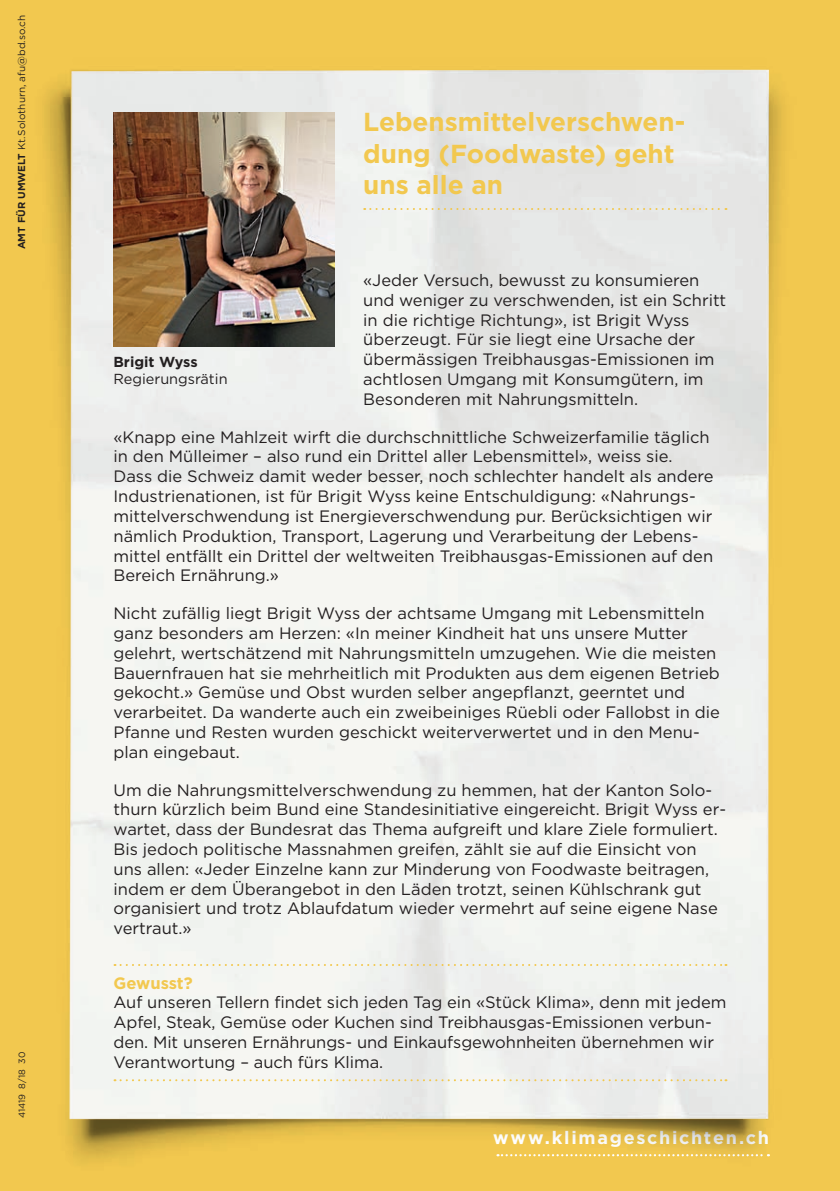
<style>
.page{position:relative;width:840px;height:1191px;background:#fff}
.page>*{position:absolute;margin:0;border:0;box-sizing:border-box;transform-origin:0 0}
.t1{font:700 26px/31.2px "Gotham";color:#f2c84f}
.t2{font:700 18px "Gotham";letter-spacing:.095em;color:#fff}
.t3{font:16.4px/19.8px "Gotham";color:#231f20}
.t4{font:700 16.4px "Gotham";letter-spacing:-.005em;color:#f2c84f}
.t5{font:14.4px "Gotham";color:#231f20}
.t6{font:700 14.4px "Gotham";color:#231f20}
.t7{font:10px "Gotham";color:#231f20}
.t8{font:9.2px "Gotham";color:#231f20}
.s1{font-weight:700}
</style>
<div class="page">
<img style="left:0;top:0;width:839px;height:1191px">
<svg style="left:364px;top:208px;width:362px;height:2px"></svg>
<img style="left:113px;top:113px;width:221px;height:234px">
<svg style="left:114px;top:964px;width:612px;height:2px"></svg>
<svg style="left:114px;top:1079px;width:612px;height:2px"></svg>
<p class="t7" style="left:15px;top:249px;width:236px;rotate:-90deg"><span class="s1">AMT FÜR UMWELT</span> Kt. Solothurn, afu@bd.so.ch</p>
<p class="t8" style="left:16px;top:1118px;width:68px;rotate:-90deg">41419 8/18 30</p>
<h1 class="t1" style="left:363px;top:106px;width:323px">Lebensmittelverschwen&shy;dung (Foodwaste) geht uns alle an</h1>
<p class="t3" style="left:363px;top:270px;width:364px">«Jeder Versuch, bewusst zu konsumieren und weniger zu verschwenden, ist ein Schritt in die richtige Richtung», ist Brigit Wyss überzeugt. Für sie liegt eine Ursache der übermässigen Treibhausgas-Emissionen im achtlosen Umgang mit Konsumgütern, im Besonderen mit Nahrungsmitteln.</p>
<p class="t3" style="left:113px;top:426px;width:601px">«Knapp eine Mahlzeit wirft die durchschnittliche Schweizerfamilie täglich in den Mülleimer – also rund ein Drittel aller Lebensmittel», weiss sie.<br>Dass die Schweiz damit weder besser, noch schlechter handelt als andere Industrienationen, ist für Brigit Wyss keine Entschuldigung: «Nahrungs&shy;mittelverschwendung ist Energieverschwendung pur. Berücksichtigen wir nämlich Produktion, Transport, Lagerung und Verarbeitung der Lebens&shy;mittel entfällt ein Drittel der weltweiten Treibhausgas-Emissionen auf den Bereich Ernährung.»</p>
<p class="t3" style="left:113px;top:603px;width:607px">Nicht zufällig liegt Brigit Wyss der achtsame Umgang mit Lebensmitteln ganz besonders am Herzen: «In meiner Kindheit hat uns unsere Mutter gelehrt, wertschätzend mit Nahrungsmitteln umzugehen. Wie die meisten Bauernfrauen hat sie mehrheitlich mit Produkten aus dem eigenen Betrieb gekocht.» Gemüse und Obst wurden selber angepflanzt, geerntet und verarbeitet. Da wanderte auch ein zweibeiniges Rüebli oder Fallobst in die Pfanne und Resten wurden geschickt weiterverwertet und in den Menu&shy;plan eingebaut.</p>
<p class="t3" style="left:113px;top:779px;width:613px">Um die Nahrungsmittelverschwendung zu hemmen, hat der Kanton Solo&shy;thurn kürzlich beim Bund eine Standesinitiative eingereicht. Brigit Wyss er&shy;wartet, dass der Bundesrat das Thema aufgreift und klare Ziele formuliert.<br>Bis jedoch politische Massnahmen greifen, zählt sie auf die Einsicht von uns allen: «Jeder Einzelne kann zur Minderung von Foodwaste beitragen, indem er dem Überangebot in den Läden trotzt, seinen Kühlschrank gut organisiert und trotz Ablaufdatum wieder vermehrt auf seine eigene Nase vertraut.»</p>
<p class="t6" style="left:113px;top:352px;width:86px">Brigit Wyss</p>
<p class="t5" style="left:113px;top:370px;width:115px">Regierungsrätin</p>
<p class="t4" style="left:113px;top:972px;width:81px">Gewusst?</p>
<p class="t3" style="left:113px;top:992px;width:614px">Auf unseren Tellern findet sich jeden Tag ein «Stück Klima», denn mit jedem Apfel, Steak, Gemüse oder Kuchen sind Treibhausgas-Emissionen verbun&shy;den. Mit unseren Ernährungs- und Einkaufsgewohnheiten übernehmen wir Verantwortung – auch fürs Klima.</p>
<p class="t2" style="left:493px;top:1126px;width:277px">www.klimageschichten.ch</p>
</div>
